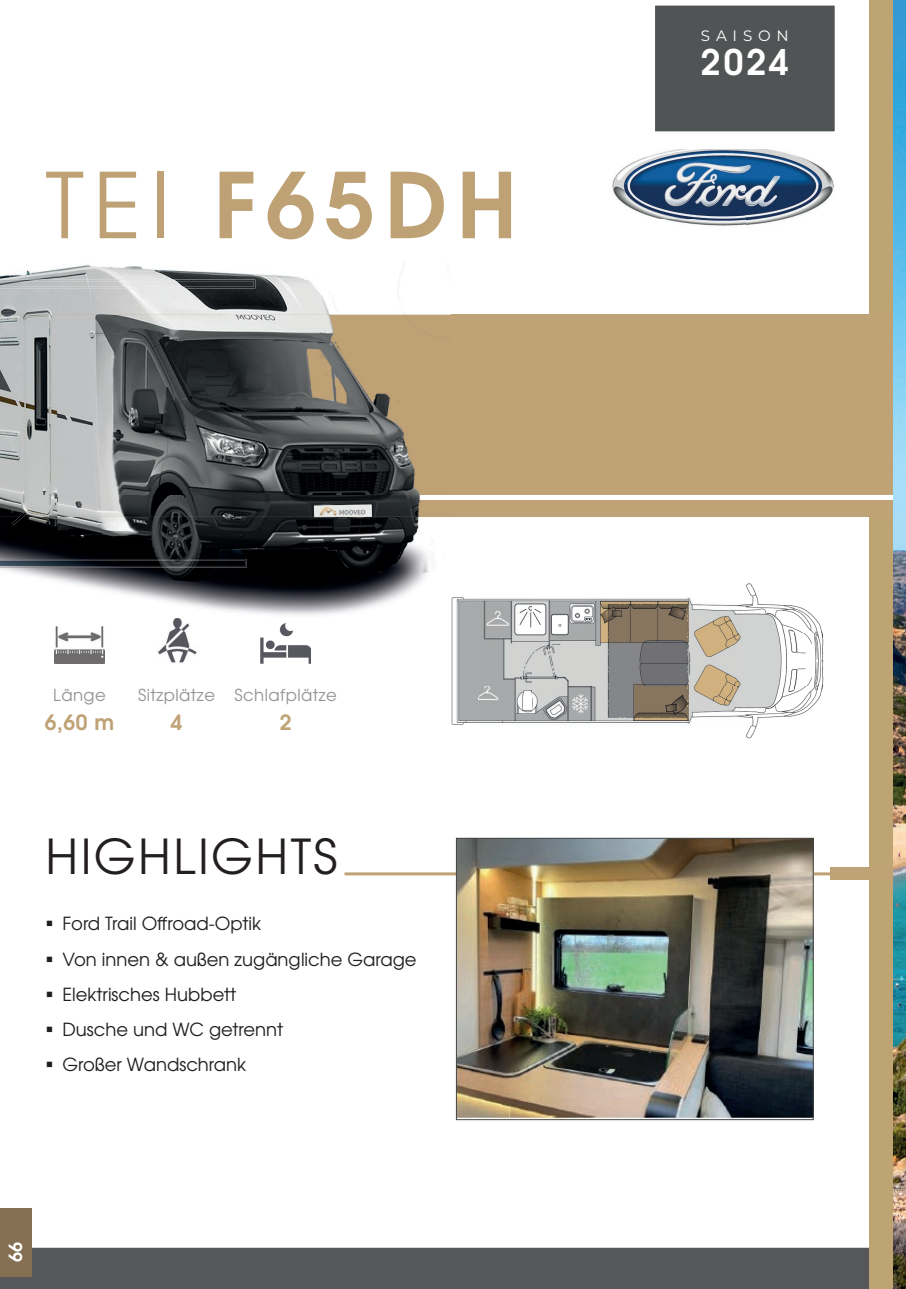
<style>
.page{position:relative;width:906px;height:1289px;background:#fff}
.page>*{position:absolute;margin:0;border:0;box-sizing:border-box;transform-origin:0 0}
.t1{font:700 90px "Te X Gyre Adventor";letter-spacing:.1em;color:#bea276}
.t2{font:48px "Te X Gyre Adventor";letter-spacing:.05em;color:#231f20}
.t3{font:700 35.25px "Te X Gyre Adventor";color:#fff}
.t4{font:700 21px "Te X Gyre Adventor";color:#bfa276}
.t5{font:18px "Te X Gyre Adventor";color:#231f20}
.t6{font:700 18px "Te X Gyre Adventor";color:#fff}
.t7{font:16.5px "Te X Gyre Adventor";letter-spacing:.025em;color:#939598}
.t8{font:15.15px "Montserrat";letter-spacing:.385em;color:#fff}
.s1{font-weight:400}
</style>
<div class="page">
<div style="left:0;top:1247px;width:868px;height:41px;background:#555759"></div>
<div style="left:655px;top:5px;width:180px;height:127px;background:#515455"></div>
<div style="left:868px;top:0;width:26px;height:1288px;background:#bea373"></div>
<div style="left:0;top:1208px;width:32px;height:68px;background:#856f52"></div>
<img style="left:55px;top:626px;width:49px;height:37px">
<img style="left:158px;top:618px;width:39px;height:45px">
<img style="left:261px;top:623px;width:50px;height:40px">
<div style="left:0;top:315px;width:906px;height:202px;background:#bfa276"></div>
<hr style="left:0;top:495px;width:906px;height:4px;background:#fff">
<hr style="left:344px;top:872px;width:550px;height:3px;background:#bfa276">
<div style="left:830px;top:866px;width:76px;height:13px;background:#bfa276"></div>
<img style="left:451px;top:583px;width:373px;height:156px">
<img style="left:612px;top:150px;width:222px;height:76px">
<img style="left:0;top:262px;width:451px;height:353px">
<img style="left:0;top:280px;width:255px;height:8px">
<img style="left:0;top:559px;width:247px;height:8px">
<img style="left:0;top:495px;width:451px;height:4px">
<img style="left:12px;top:511px;width:15px;height:14px">
<img style="left:428px;top:579px;width:23px;height:36px">
<img style="left:458px;top:840px;width:353px;height:277px">
<div style="left:456px;top:838px;width:357px;height:281px;border:1px solid #454647"></div>
<img style="left:893px;top:0;width:13px;height:1288px">
<h1 class="t1" style="left:45px;top:127px;width:474px"><span class="s1">TEI</span> F65DH</h1>
<p class="t7" style="left:53px;top:681px;width:54px">Länge</p>
<p class="t4" style="left:45px;top:704px;width:71px">6,60 m</p>
<p class="t7" style="left:138px;top:681px;width:78px">Sitzplätze</p>
<p class="t4" style="left:171px;top:704px;width:13px">4</p>
<p class="t7" style="left:234px;top:681px;width:104px">Schlafplätze</p>
<p class="t4" style="left:280px;top:704px;width:13px">2</p>
<h2 class="t2" style="left:45px;top:818px;width:293px">HIGHLIGHTS</h2>
<p class="t5" style="left:45px;top:909px;width:217px">▪ Ford Trail Offroad-Optik</p>
<p class="t5" style="left:45px;top:944px;width:372px">▪ Von innen &amp; außen zugängliche Garage</p>
<p class="t5" style="left:45px;top:979px;width:192px">▪ Elektrisches Hubbett</p>
<p class="t5" style="left:45px;top:1015px;width:239px">▪ Dusche und WC getrennt</p>
<p class="t5" style="left:45px;top:1050px;width:202px">▪ Großer Wandschrank</p>
<p class="t6" style="left:0;top:1261px;width:22px;rotate:-90deg">66</p>
<p class="t8" style="left:701px;top:25px;width:89px">SAISON</p>
<h3 class="t3" style="left:701px;top:31px;width:89px">2024</h3>
</div>
